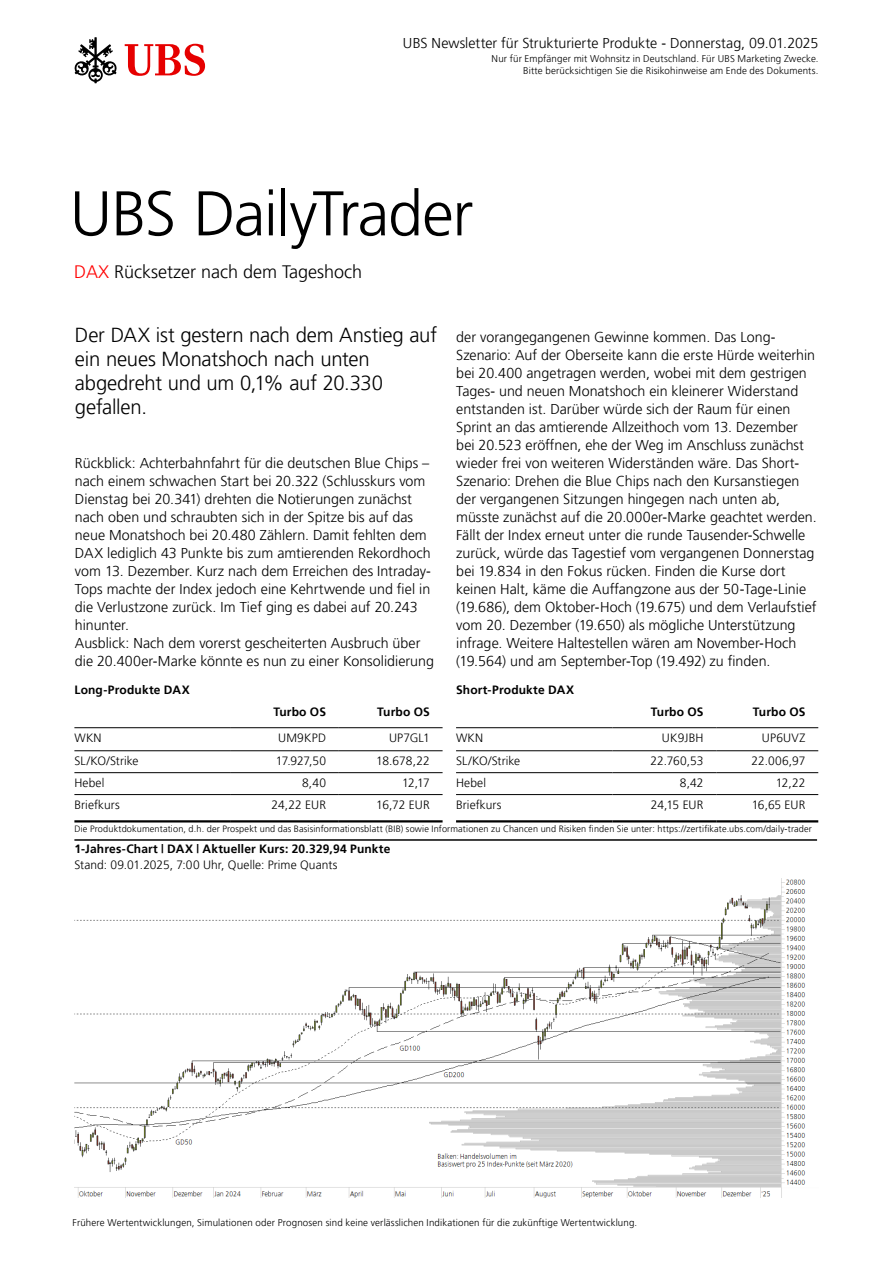
<style>
.page{position:relative;width:893px;height:1263px;background:#fff}
.page>*{position:absolute;margin:0;border:0;box-sizing:border-box;transform-origin:0 0}
.t1{font:300 63px "Frutiger 45";letter-spacing:-.025em;color:#000}
.t2{font:300 20.25px/24px "Frutiger 45";letter-spacing:-.01em;color:#000}
.t3{font:300 18px "Frutiger 45";color:#000}
.t4{font:300 14.25px/18px "Frutiger 45";color:#000}
.t5{font:300 12px "Frutiger 45";letter-spacing:.01em;color:#000}
.t6{font:300 12px "Frutiger 45";letter-spacing:.01em;color:#000}
.t7{font:300 9.75px/12px "Frutiger 45";letter-spacing:.015em;color:#000;text-align:right}
.t8{font:300 9.15px "Frutiger 45";letter-spacing:.015em;color:#000}
.s1{color:#f00}
</style>
<div class="page">
<svg style="left:125px;top:44px;width:80px;height:32px"></svg>
<svg style="left:74px;top:37px;width:43px;height:46px"></svg>
<img style="left:74px;top:878px;width:732px;height:319px">
<hr style="left:231px;top:750px;width:108px;height:1px;background:#000">
<hr style="left:74px;top:727px;width:157px;height:1px;background:#000">
<hr style="left:231px;top:727px;width:108px;height:1px;background:#000">
<hr style="left:339px;top:727px;width:104px;height:1px;background:#000">
<hr style="left:74px;top:750px;width:157px;height:1px;background:#000">
<hr style="left:339px;top:750px;width:104px;height:1px;background:#000">
<hr style="left:74px;top:772px;width:157px;height:1px;background:#000">
<hr style="left:231px;top:772px;width:108px;height:1px;background:#000">
<hr style="left:339px;top:772px;width:104px;height:1px;background:#000">
<hr style="left:74px;top:794px;width:157px;height:1px;background:#000">
<hr style="left:231px;top:794px;width:108px;height:1px;background:#000">
<hr style="left:339px;top:794px;width:104px;height:1px;background:#000">
<hr style="left:74px;top:820px;width:157px;height:2px;background:#000">
<hr style="left:231px;top:820px;width:108px;height:2px;background:#000">
<hr style="left:339px;top:820px;width:104px;height:2px;background:#000">
<hr style="left:716px;top:750px;width:102px;height:1px;background:#000">
<hr style="left:456px;top:727px;width:156px;height:1px;background:#000">
<hr style="left:612px;top:727px;width:104px;height:1px;background:#000">
<hr style="left:716px;top:727px;width:102px;height:1px;background:#000">
<hr style="left:456px;top:750px;width:156px;height:1px;background:#000">
<hr style="left:612px;top:750px;width:104px;height:1px;background:#000">
<hr style="left:456px;top:772px;width:156px;height:1px;background:#000">
<hr style="left:612px;top:772px;width:104px;height:1px;background:#000">
<hr style="left:716px;top:772px;width:102px;height:1px;background:#000">
<hr style="left:456px;top:794px;width:156px;height:1px;background:#000">
<hr style="left:612px;top:794px;width:104px;height:1px;background:#000">
<hr style="left:716px;top:794px;width:102px;height:1px;background:#000">
<hr style="left:456px;top:820px;width:156px;height:2px;background:#000">
<hr style="left:612px;top:820px;width:104px;height:2px;background:#000">
<hr style="left:716px;top:820px;width:102px;height:2px;background:#000">
<hr style="left:74px;top:839px;width:743px;height:2px;background:#000">
<p class="t4" style="left:403px;top:34px;width:417px">UBS Newsletter für Strukturierte Produkte - Donnerstag, 09.01.2025</p>
<p class="t7" style="left:492px;top:53px;width:328px">Nur für Empfänger mit Wohnsitz in Deutschland. Für UBS Marketing Zwecke.<br>Bitte berücksichtigen Sie die Risikohinweise am Ende des Dokuments.</p>
<h1 class="t1" style="left:70px;top:177px;width:405px">UBS DailyTrader</h1>
<p class="t3" style="left:74px;top:261px;width:290px"><span class="s1">DAX</span> Rücksetzer nach dem Tageshoch</p>
<h2 class="t2" style="left:75px;top:323px;width:364px">Der DAX ist gestern nach dem Anstieg auf ein neues Monatshoch nach unten abgedreht und um 0,1% auf 20.330 gefallen.</h2>
<p class="t4" style="left:75px;top:454px;width:360px">Rückblick: Achterbahnfahrt für die deutschen Blue Chips – nach einem schwachen Start bei 20.322 (Schlusskurs vom Dienstag bei 20.341) drehten die Notierungen zunächst nach oben und schraubten sich in der Spitze bis auf das neue Monatshoch bei 20.480 Zählern. Damit fehlten dem DAX lediglich 43 Punkte bis zum amtierenden Rekordhoch vom 13. Dezember. Kurz nach dem Erreichen des Intraday-Tops machte der Index jedoch eine Kehrtwende und fiel in die Verlustzone zurück. Im Tief ging es dabei auf 20.243 hinunter.<br>Ausblick: Nach dem vorerst gescheiterten Ausbruch über die 20.400er-Marke könnte es nun zu einer Konsolidierung</p>
<p class="t4" style="left:456px;top:328px;width:362px">der vorangegangenen Gewinne kommen. Das Long-Szenario: Auf der Oberseite kann die erste Hürde weiterhin bei 20.400 angetragen werden, wobei mit dem gestrigen Tages- und neuen Monatshoch ein kleinerer Widerstand entstanden ist. Darüber würde sich der Raum für einen Sprint an das amtierende Allzeithoch vom 13. Dezember bei 20.523 eröffnen, ehe der Weg im Anschluss zunächst wieder frei von weiteren Widerständen wäre. Das Short-Szenario: Drehen die Blue Chips nach den Kursanstiegen der vergangenen Sitzungen hingegen nach unten ab, müsste zunächst auf die 20.000er-Marke geachtet werden.<br>Fällt der Index erneut unter die runde Tausender-Schwelle zurück, würde das Tagestief vom vergangenen Donnerstag bei 19.834 in den Fokus rücken. Finden die Kurse dort keinen Halt, käme die Auffangzone aus der 50-Tage-Linie (19.686), dem Oktober-Hoch (19.675) und dem Verlaufstief vom 20. Dezember (19.650) als mögliche Unterstützung infrage. Weitere Haltestellen wären am November-Hoch (19.564) und am September-Top (19.492) zu finden.</p>
<p class="t6" style="left:74px;top:682px;width:117px">Long-Produkte DAX</p>
<p class="t6" style="left:456px;top:682px;width:119px">Short-Produkte DAX</p>
<p class="t6" style="left:273px;top:705px;width:54px">Turbo OS</p>
<p class="t6" style="left:377px;top:705px;width:54px">Turbo OS</p>
<p class="t6" style="left:651px;top:705px;width:54px">Turbo OS</p>
<p class="t6" style="left:753px;top:705px;width:54px">Turbo OS</p>
<p class="t5" style="left:74px;top:731px;width:29px">WKN</p>
<p class="t5" style="left:278px;top:731px;width:49px">UM9KPD</p>
<p class="t5" style="left:389px;top:731px;width:42px">UP7GL1</p>
<p class="t5" style="left:74px;top:754px;width:66px">SL/KO/Strike</p>
<p class="t5" style="left:276px;top:754px;width:52px">17.927,50</p>
<p class="t5" style="left:376px;top:754px;width:55px">18.678,22</p>
<p class="t5" style="left:74px;top:776px;width:32px">Hebel</p>
<p class="t5" style="left:302px;top:776px;width:26px">8,40</p>
<p class="t5" style="left:402px;top:776px;width:29px">12,17</p>
<p class="t5" style="left:74px;top:798px;width:47px">Briefkurs</p>
<p class="t5" style="left:272px;top:798px;width:56px">24,22 EUR</p>
<p class="t5" style="left:376px;top:798px;width:55px">16,72 EUR</p>
<p class="t5" style="left:456px;top:731px;width:29px">WKN</p>
<p class="t5" style="left:662px;top:731px;width:43px">UK9JBH</p>
<p class="t5" style="left:762px;top:731px;width:45px">UP6UVZ</p>
<p class="t5" style="left:456px;top:754px;width:66px">SL/KO/Strike</p>
<p class="t5" style="left:651px;top:754px;width:54px">22.760,53</p>
<p class="t5" style="left:751px;top:754px;width:56px">22.006,97</p>
<p class="t5" style="left:456px;top:776px;width:32px">Hebel</p>
<p class="t5" style="left:680px;top:776px;width:25px">8,42</p>
<p class="t5" style="left:776px;top:776px;width:31px">12,22</p>
<p class="t5" style="left:456px;top:798px;width:47px">Briefkurs</p>
<p class="t5" style="left:651px;top:798px;width:54px">24,15 EUR</p>
<p class="t5" style="left:752px;top:798px;width:55px">16,65 EUR</p>
<p class="t8" style="left:74px;top:823px;width:739px">Die Produktdokumentation, d.h. der Prospekt und das Basisinformationsblatt (BIB) sowie Informationen zu Chancen und Risiken finden Sie unter: https://zertifikate.ubs.com/daily-trader</p>
<p class="t6" style="left:74px;top:842px;width:318px">1-Jahres-Chart | DAX | Aktueller Kurs: 20.329,94 Punkte</p>
<p class="t5" style="left:74px;top:858px;width:264px">Stand: 09.01.2025, 7:00 Uhr, Quelle: Prime Quants</p>
<p class="t7" style="left:73px;top:1216px;width:566px">Frühere Wertentwicklungen, Simulationen oder Prognosen sind keine verlässlichen Indikationen für die zukünftige Wertentwicklung.</p>
</div>
